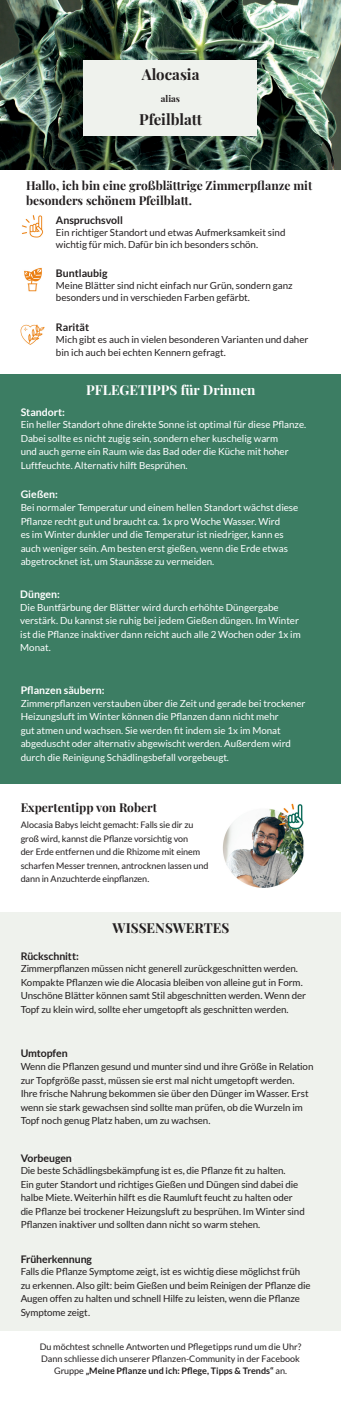
<style>
.page{position:relative;width:341px;height:1419px;background:#fff}
.page>*{position:absolute;margin:0;border:0;box-sizing:border-box;transform-origin:0 0}
.t1{font:15px "Playfair Display";color:#231f20}
.t2{font:13.5px "Playfair Display";color:#fff}
.t3{font:13.5px "Playfair Display";color:#231f20}
.t4{font:12px/15px "Playfair Display";color:#231f20}
.t5{font:700 10.5px "Lato";letter-spacing:-.005em;color:#231f20}
.t6{font:700 10.5px "Lato";color:#fff}
.t7{font:9.75px/13.5px "Lato";letter-spacing:-.01em;color:#231f20}
.t8{font:9.75px/13.5px "Lato";color:#fff}
.t9{font:9px/13.5px "Lato";letter-spacing:-.005em;color:#231f20}
.t10{font:9px "Playfair Display";color:#231f20}
.s1{color:#fff}
.s2{font-weight:700}
</style>
<div class="page">
<img style="left:0;top:0;width:340px;height:169px">
<div style="left:0;top:912px;width:340px;height:418px;background:#eff2ed"></div>
<div style="left:83px;top:60px;width:173px;height:75px;background:#eff2ed"></div>
<div style="left:0;top:374px;width:340px;height:409px;background:#3c7d63"></div>
<img style="left:22px;top:215px;width:22px;height:23px">
<img style="left:24px;top:267px;width:18px;height:24px">
<img style="left:223px;top:803px;width:81px;height:85px">
<img style="left:20px;top:324px;width:25px;height:21px">
<h1 class="t1" style="left:141px;top:63px;width:59px">Alocasia</h1>
<p class="t10" style="left:161px;top:92px;width:21px">alias</p>
<h1 class="t1" style="left:139px;top:108px;width:64px">Pfeilblatt</h1>
<p class="t4" style="left:26px;top:177px;width:287px">Hallo, ich bin eine großblättrige Zimmerpflanze mit besonders schönem Pfeilblatt.</p>
<p class="t5" style="left:56px;top:214px;width:68px">Anspruchsvoll</p>
<p class="t7" style="left:56px;top:226px;width:231px;line-height:12px">Ein richtiger Standort und etwas Aufmerksamkeit sind wichtig für mich. Dafür bin ich besonders schön.</p>
<p class="t5" style="left:56px;top:267px;width:53px">Buntlaubig</p>
<p class="t7" style="left:56px;top:279px;width:238px;line-height:12px">Meine Blätter sind nicht einfach nur Grün, sondern ganz besonders und in verschieden Farben gefärbt.</p>
<p class="t5" style="left:56px;top:321px;width:35px">Rarität</p>
<p class="t7" style="left:56px;top:334px;width:253px;line-height:12px">Mich gibt es auch in vielen besonderen Varianten und daher bin ich auch bei echten Kennern gefragt.</p>
<p class="t6" style="left:21px;top:405px;width:46px">Standort:</p>
<h2 class="t2" style="left:86px;top:380px;width:171px">PFLEGETIPPS für Drinnen</h2>
<p class="t8" style="left:21px;top:418px;width:286px">Ein heller Standort ohne direkte Sonne ist optimal für diese Pflanze.<br>Dabei sollte es nicht zugig sein, sondern eher kuschelig warm<br>und auch gerne ein Raum wie das Bad oder die Küche mit hoher Luftfeuchte. Alternativ hilft Besprühen.</p>
<p class="t8" style="left:21px;top:500px;width:278px">Bei normaler Temperatur und einem hellen Standort wächst diese Pflanze recht gut und braucht ca. 1x pro Woche Wasser. Wird<br>es im Winter dunkler und die Temperatur ist niedriger, kann es auch weniger sein. Am besten erst gießen, wenn die Erde etwas abgetrocknet ist, um Staunässe zu vermeiden.</p>
<p class="t8" style="left:20px;top:600px;width:281px">Die Buntfärbung der Blätter wird durch erhöhte Düngergabe verstärk. Du kannst sie ruhig bei jedem Gießen düngen. Im Winter ist die Pflanze inaktiver dann reicht auch alle 2 Wochen oder 1x im Monat.</p>
<p class="t6" style="left:21px;top:488px;width:39px">Gießen:</p>
<p class="t6" style="left:20px;top:588px;width:41px">Düngen:</p>
<p class="t6" style="left:21px;top:684px;width:85px">Pflanzen säubern:</p>
<p class="t8" style="left:21px;top:696px;width:286px">Zimmerpflanzen verstauben über die Zeit und gerade bei trockener Heizungsluft im Winter können die Pflanzen dann nicht mehr<br>gut atmen und wachsen. Sie werden fit indem sie 1x im Monat abgeduscht oder alternativ abgewischt werden. Außerdem wird durch die Reinigung Schädlingsbefall vorgebeugt.</p>
<p class="t4" style="left:21px;top:798px;width:138px">Expertentipp von Robert</p>
<p class="t9" style="left:21px;top:818px;width:189px">Alocasia Babys leicht gemacht: Falls sie dir zu groß wird, kannst die Pflanze vorsichtig von<br>der Erde entfernen und die Rhizome mit einem scharfen Messer trennen, antrocknen lassen und dann in Anzuchterde einpflanzen.</p>
<h2 class="t3" style="left:112px;top:917px;width:118px">WISSENSWERTES</h2>
<p class="t5" style="left:21px;top:949px;width:59px">Rückschnitt:</p>
<p class="t7" style="left:21px;top:961px;width:286px">Zimmerpflanzen müssen nicht generell zurückgeschnitten werden.<br>Kompakte Pflanzen wie die Alocasia bleiben von alleine gut in Form.<br>Unschöne Blätter können samt Stil abgeschnitten werden. Wenn der Topf zu klein wird, sollte eher umgetopft als geschnitten werden.</p>
<p class="t5" style="left:21px;top:1047px;width:48px">Umtopfen</p>
<p class="t7" style="left:21px;top:1059px;width:294px">Wenn die Pflanzen gesund und munter sind und ihre Größe in Relation zur Topfgröße passt, müssen sie erst mal nicht umgetopft werden.<br>Ihre frische Nahrung bekommen sie über den Dünger im Wasser. Erst wenn sie stark gewachsen sind sollte man prüfen, ob die Wurzeln im Topf noch genug Platz haben, um zu wachsen.</p>
<p class="t5" style="left:21px;top:1151px;width:55px">Vorbeugen<span class="s1">:</span></p>
<p class="t7" style="left:21px;top:1163px;width:285px">Die beste Schädlingsbekämpfung ist es, die Pflanze fit zu halten.<br>Ein guter Standort und richtiges Gießen und Düngen sind dabei die halbe Miete. Weiterhin hilft es die Raumluft feucht zu halten oder die Pflanze bei trockener Heizungsluft zu besprühen. Im Winter sind Pflanzen inaktiver und sollten dann nicht so warm stehen.</p>
<p class="t5" style="left:21px;top:1252px;width:73px">Früherkennung</p>
<p class="t7" style="left:21px;top:1264px;width:291px">Falls die Pflanze Symptome zeigt, ist es wichtig diese möglichst früh zu erkennen. Also gilt: beim Gießen und beim Reinigen der Pflanze die Augen offen zu halten und schnell Hilfe zu leisten, wenn die Pflanze Symptome zeigt.</p>
<p class="t9" style="left:40px;top:1339px;width:262px;line-height:12px;text-align:center">Du möchtest schnelle Antworten und Pflegetipps rund um die Uhr?<br>Dann schliesse dich unserer Pflanzen-Community in der Facebook<br>Gruppe <span class="s2">„Meine Pflanze und ich: Pflege, Tipps &amp; Trends“</span> an.</p>
</div>
